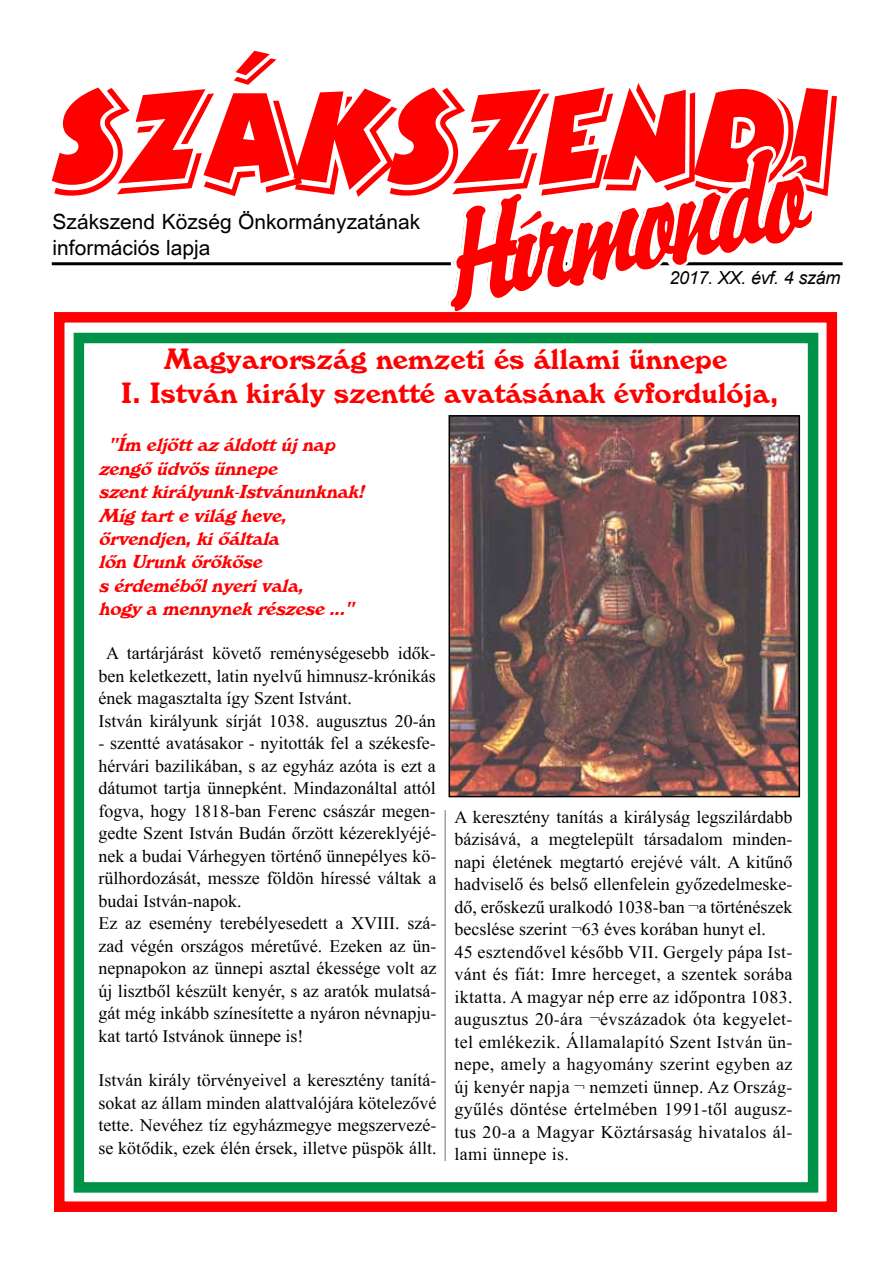
<style>
.page{position:relative;width:893px;height:1263px;background:#fff}
.page>*{position:absolute;margin:0;border:0;box-sizing:border-box;transform-origin:0 0}
.t1{font:162px "Bertram CE";letter-spacing:-.05em;color:#f00;scale:.83 1}
.t2{font:italic 120px "Briquet HU Plain";color:#f00}
.t3{font:28.5px/34.2px "Windsor HU Normal";color:#f00;text-align:center}
.t4{font:21px/25.2px "Arial HU";color:#000}
.t5{font:italic 700 19.5px/23.4px "Windsor";color:#f00}
.t6{font:18px/22.5px "Times New Roman HU";color:#000}
.t7{font:18px/22.5px "Times New Roman HU";letter-spacing:.02em;color:#000}
.t8{font:italic 18px "Arial";letter-spacing:-.02em;color:#000}
</style>
<div class="page">
<hr style="left:52px;top:262px;width:791px;height:3px;background:#000">
<svg style="left:438px;top:262px;width:389px;height:4px"></svg>
<div style="left:54px;top:312px;width:783px;height:900px;border:10px solid #f00"></div>
<img style="left:451px;top:418px;width:346px;height:376px">
<div style="left:448px;top:415px;width:352px;height:382px;border:2px solid #000"></div>
<div style="left:74px;top:333px;width:744px;height:860px;border:10px solid #009247"></div>
<hr style="left:445px;top:810px;width:1px;height:351px;background:#737577">
<h1 class="t1" style="left:53px;top:44px;width:946px">SZÁKSZENDI</h1>
<h2 class="t2" style="left:426px;top:190px;width:368px;rotate:-11deg">Hírmondó</h2>
<p class="t4" style="left:53px;top:210px;width:369px">Szákszend Község Önkormányzatának információs lapja</p>
<p class="t8" style="left:670px;top:266px;width:172px">2017. XX. évf. 4 szám</p>
<h3 class="t3" style="left:121px;top:342px;width:659px">Magyarország nemzeti és állami ünnepe<br>I. István király szentté avatásának évfordulója,</h3>
<p class="t5" style="left:99px;top:433px;width:266px;text-indent:10px">"Ím eljött az áldott új nap zengő üdvös ünnepe<br>szent királyunk-Istvánunknak!<br>Míg tart e világ heve, örvendjen, ki őáltala<br>lőn Urunk örököse<br>s érdeméből nyeri vala,<br>hogy a mennynek részese ..."</p>
<p class="t6" style="left:99px;top:642px;width:339px;text-indent:8px">A tartárjárást követő reménységesebb idők&shy;ben keletkezett, latin nyelvű himnusz-krónikás ének magasztalta így Szent Istvánt.<br>István királyunk sírját 1038. augusztus 20-án</p>
<p class="t6" style="left:99px;top:732px;width:339px">- szentté avatásakor - nyitották fel a székesfe&shy;hérvári bazilikában, s az egyház azóta is ezt a dátumot tartja ünnepként. Mindazonáltal attól fogva, hogy 1818-ban Ferenc császár megen&shy;gedte Szent István Budán őrzött kézereklyéjé&shy;nek a budai Várhegyen történő ünnepélyes kö&shy;rülhordozását, messze földön híressé váltak a budai István-napok.<br>Ez az esemény terebélyesedett a XVIII. szá&shy;zad végén országos méretűvé. Ezeken az ün&shy;nepnapokon az ünnepi asztal ékessége volt az új lisztből készült kenyér, s az aratók mulatsá&shy;gát még inkább színesítette a nyáron névnapju&shy;kat tartó Istvánok ünnepe is!</p>
<p class="t6" style="left:99px;top:1069px;width:340px;text-align:justify">István király törvényeivel a keresztény tanítá&shy;sokat az állam minden alattvalójára kötelezővé tette. Nevéhez tíz egyházmegye megszervezé&shy;se kötődik, ezek élén érsek, illetve püspök állt.</p>
<p class="t7" style="left:455px;top:805px;width:340px">A keresztény tanítás a királyság legszilárdabb bázisává, a megtelepült társadalom minden&shy;napi életének megtartó erejévé vált. A kitűnő hadviselő és belső ellenfelein győzedelmeske&shy;dő, erőskezű uralkodó 1038-ban ¬a történészek becslése szerint ¬63 éves korában hunyt el.<br>45 esztendővel később VII. Gergely pápa Ist&shy;vánt és fiát: Imre herceget, a szentek sorába iktatta. A magyar nép erre az időpontra 1083. augusztus 20-ára ¬évszázadok óta kegyelet&shy;tel emlékezik. Államalapító Szent István ün&shy;nepe, amely a hagyomány szerint egyben az új kenyér napja ¬ nemzeti ünnep. Az Ország&shy;gyűlés döntése értelmében 1991-től augusz&shy;tus 20-a a Magyar Köztársaság hivatalos ál&shy;lami ünnepe is.</p>
</div>
